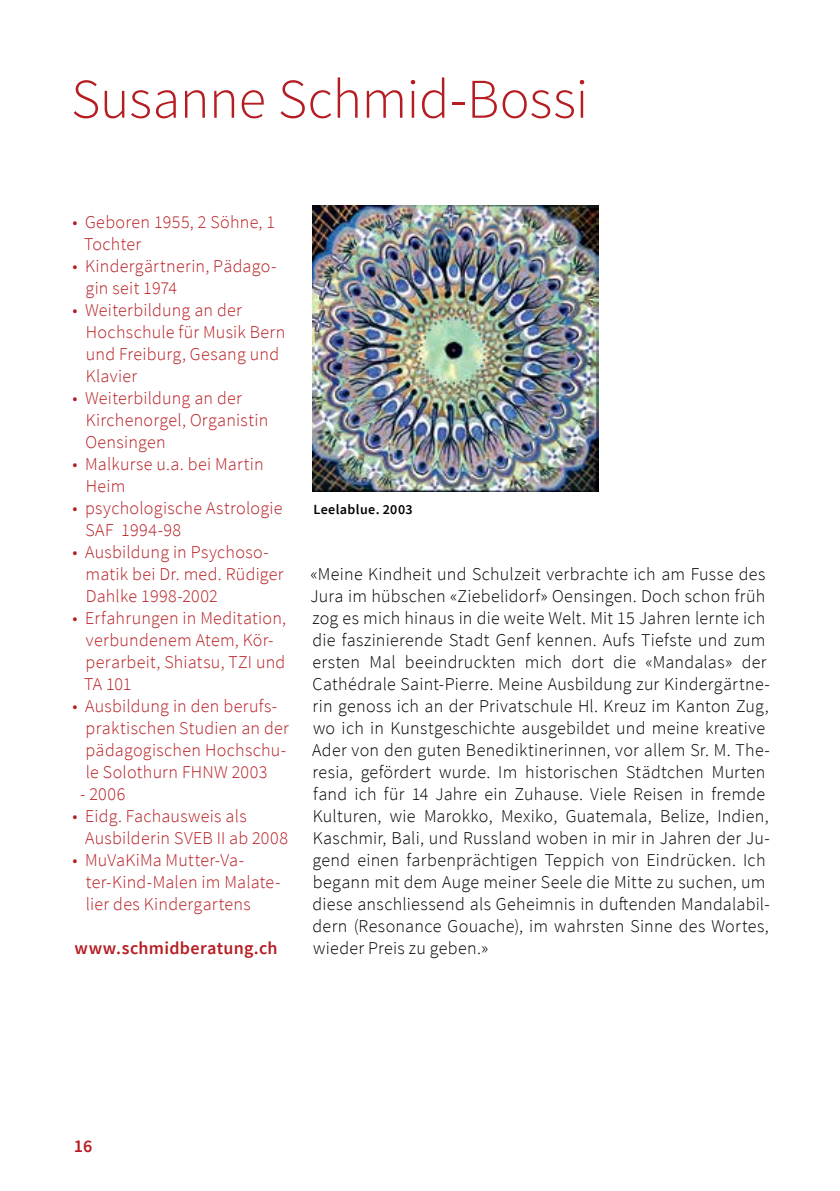
<style>
.page{position:relative;width:840px;height:1191px;background:#fff}
.page>*{position:absolute;margin:0;border:0;box-sizing:border-box;transform-origin:0 0}
.t1{font:300 56px "Source Sans Pro";letter-spacing:-.005em;color:#b61d22}
.t2{font:300 18px/22px "Source Sans Pro";letter-spacing:.015em;color:#000}
.t3{font:300 18px/22px "Source Sans Pro";letter-spacing:.015em;color:#b61d22}
.t4{font:600 18px "Source Sans Pro";letter-spacing:.015em;color:#b61d22}
.t5{font:600 14px "Source Sans Pro";letter-spacing:.025em;color:#000}
</style>
<div class="page">
<img style="left:312px;top:206px;width:286px;height:286px">
<h1 class="t1" style="left:71px;top:65px;width:518px">Susanne Schmid-Bossi</h1>
<p class="t3" style="left:84px;top:211px;width:192px;text-indent:-12px">• Geboren 1955, 2 Söhne, 1<br>Tochter</p>
<p class="t3" style="left:85px;top:255px;width:192px;text-indent:-13px">• Kindergärtnerin, Pädago&shy;gin seit 1974</p>
<p class="t3" style="left:86px;top:299px;width:201px;text-indent:-13px">• Weiterbildung an der<br>Hochschule für Musik Bern und Freiburg, Gesang und<br>Klavier</p>
<p class="t3" style="left:85px;top:387px;width:184px;text-indent:-13px">• Weiterbildung an der<br>Kirchenorgel, Organistin<br>Oensingen</p>
<p class="t3" style="left:86px;top:453px;width:179px;text-indent:-13px">• Malkurse u.a. bei Martin<br>Heim</p>
<p class="t3" style="left:85px;top:497px;width:198px;text-indent:-13px">• psychologische Astrologie<br>SAF 1994-98</p>
<p class="t3" style="left:86px;top:541px;width:199px;text-indent:-13px">• Ausbildung in Psychoso&shy;matik bei Dr. med. Rüdiger<br>Dahlke 1998-2002</p>
<p class="t3" style="left:84px;top:607px;width:203px;text-indent:-12px">• Erfahrungen in Meditation, verbundenem Atem, Kör&shy;perarbeit, Shiatsu, TZI und<br>TA 101</p>
<p class="t3" style="left:86px;top:695px;width:205px;text-indent:-13px">• Ausbildung in den berufs&shy;praktischen Studien an der pädagogischen Hochschu&shy;le Solothurn FHNW 2003</p>
<p class="t3" style="left:80px;top:783px;width:47px">- 2006</p>
<p class="t3" style="left:85px;top:805px;width:204px;text-indent:-13px">• Eidg. Fachausweis als<br>Ausbilderin SVEB II ab 2008</p>
<p class="t3" style="left:86px;top:849px;width:196px;text-indent:-13px">• MuVaKiMa Mutter-Va&shy;ter-Kind-Malen im Malate&shy;lier des Kindergartens</p>
<p class="t4" style="left:75px;top:936px;width:204px">www.schmidberatung.ch</p>
<p class="t5" style="left:313px;top:500px;width:101px">Leelablue. 2003</p>
<p class="t2" style="left:310px;top:563px;width:461px">«Meine Kindheit und Schulzeit verbrachte ich am Fusse des Jura im hübschen «Ziebelidorf» Oensingen. Doch schon früh zog es mich hinaus in die weite Welt. Mit 15 Jahren lernte ich die faszinierende Stadt Genf kennen. Aufs Tiefste und zum ersten Mal beeindruckten mich dort die «Mandalas» der Cathédrale Saint-Pierre. Meine Ausbildung zur Kindergärtne&shy;rin genoss ich an der Privatschule Hl. Kreuz im Kanton Zug, wo ich in Kunstgeschichte ausgebildet und meine kreative Ader von den guten Benediktinerinnen, vor allem Sr. M. The&shy;resia, gefördert wurde. Im historischen Städtchen Murten fand ich für 14 Jahre ein Zuhause. Viele Reisen in fremde Kulturen, wie Marokko, Mexiko, Guatemala, Belize, Indien, Kaschmir, Bali, und Russland woben in mir in Jahren der Ju&shy;gend einen farbenprächtigen Teppich von Eindrücken. Ich begann mit dem Auge meiner Seele die Mitte zu suchen, um diese anschliessend als Geheimnis in duftenden Mandalabil&shy;dern (Resonance Gouache), im wahrsten Sinne des Wortes, wieder Preis zu geben.»</p>
<p class="t4" style="left:74px;top:1134px;width:20px">16</p>
</div>
